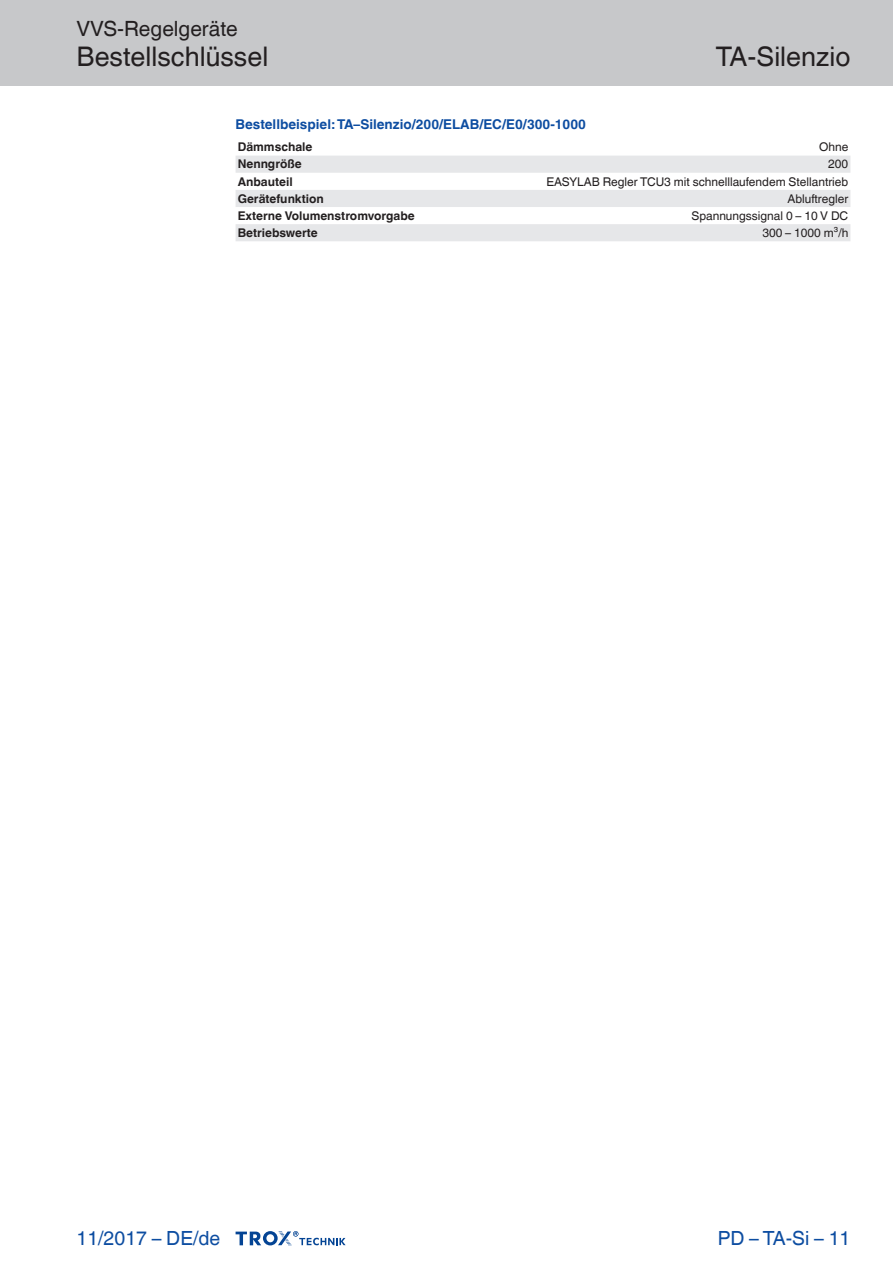
<style>
.page{position:relative;width:893px;height:1263px;background:#fff}
.page>*{position:absolute;margin:0;border:0;box-sizing:border-box;transform-origin:0 0}
.Navigation_2{font:27px "TROX Helvetica";color:#231f20}
.Navigation_3{font:27px "TROX Helvetica";color:#231f20}
.Navigation_1{font:21px "TROX Helvetica";color:#231f20}
.country{font:19.5px "TROX Helvetica";color:#0d4da1}
.pagina_li-re{font:19.5px "TROX Helvetica";color:#0d4da1}
.table_title{font:700 13.5px "TROX Helvetica";color:#0d4da1}
.table_copy_right_v-c{font:12px "TROX Helvetica";color:#231f20}
.table_copy_h-cent_v{font:700 12px "TROX Helvetica";color:#231f20}
</style>
<div class="page">
<div style="left:0;top:0;width:893px;height:85px;background:#c7c8ca"></div>
<svg style="left:236px;top:1231px;width:110px;height:15px"></svg>
<svg style="left:236px;top:155px;width:614px;height:1px"></svg>
<svg style="left:236px;top:156px;width:614px;height:85px;fill:#e6e7e9"></svg>
<p class="Navigation_1" style="left:77px;top:17px;width:163px">VVS-Regelgeräte</p>
<p class="Navigation_2" style="left:77px;top:41px;width:193px">Bestellschlüssel</p>
<p class="Navigation_3" style="left:716px;top:41px;width:136px">TA-Silenzio</p>
<p class="table_title" style="left:236px;top:116px;width:352px">Bestellbeispiel: TA–Silenzio/200/ELAB/EC/E0/300-1000</p>
<p class="table_copy_h-cent_v" style="left:238px;top:140px;width:76px">Dämmschale</p>
<p class="table_copy_right_v-c" style="left:819px;top:140px;width:31px">Ohne</p>
<p class="table_copy_h-cent_v" style="left:238px;top:157px;width:66px">Nenngröße</p>
<p class="table_copy_right_v-c" style="left:828px;top:157px;width:22px">200</p>
<p class="table_copy_h-cent_v" style="left:238px;top:174px;width:57px">Anbauteil</p>
<p class="table_copy_right_v-c" style="left:546px;top:174px;width:303px">EASYLAB Regler TCU3 mit schnelllaufendem Stellantrieb</p>
<p class="table_copy_h-cent_v" style="left:238px;top:192px;width:88px">Gerätefunktion</p>
<p class="table_copy_right_v-c" style="left:787px;top:192px;width:62px">Abluftregler</p>
<p class="table_copy_h-cent_v" style="left:238px;top:209px;width:179px">Externe Volumenstromvorgabe</p>
<p class="table_copy_right_v-c" style="left:691px;top:209px;width:158px">Spannungssignal 0 – 10 V DC</p>
<p class="table_copy_h-cent_v" style="left:238px;top:226px;width:82px">Betriebswerte</p>
<p class="table_copy_right_v-c" style="left:762px;top:226px;width:87px">300 – 1000 m³/h</p>
<p class="country" style="left:77px;top:1227px;width:145px">11/2017 – DE/de</p>
<p class="pagina_li-re" style="left:718px;top:1227px;width:134px">PD – TA-Si – 11</p>
</div>
